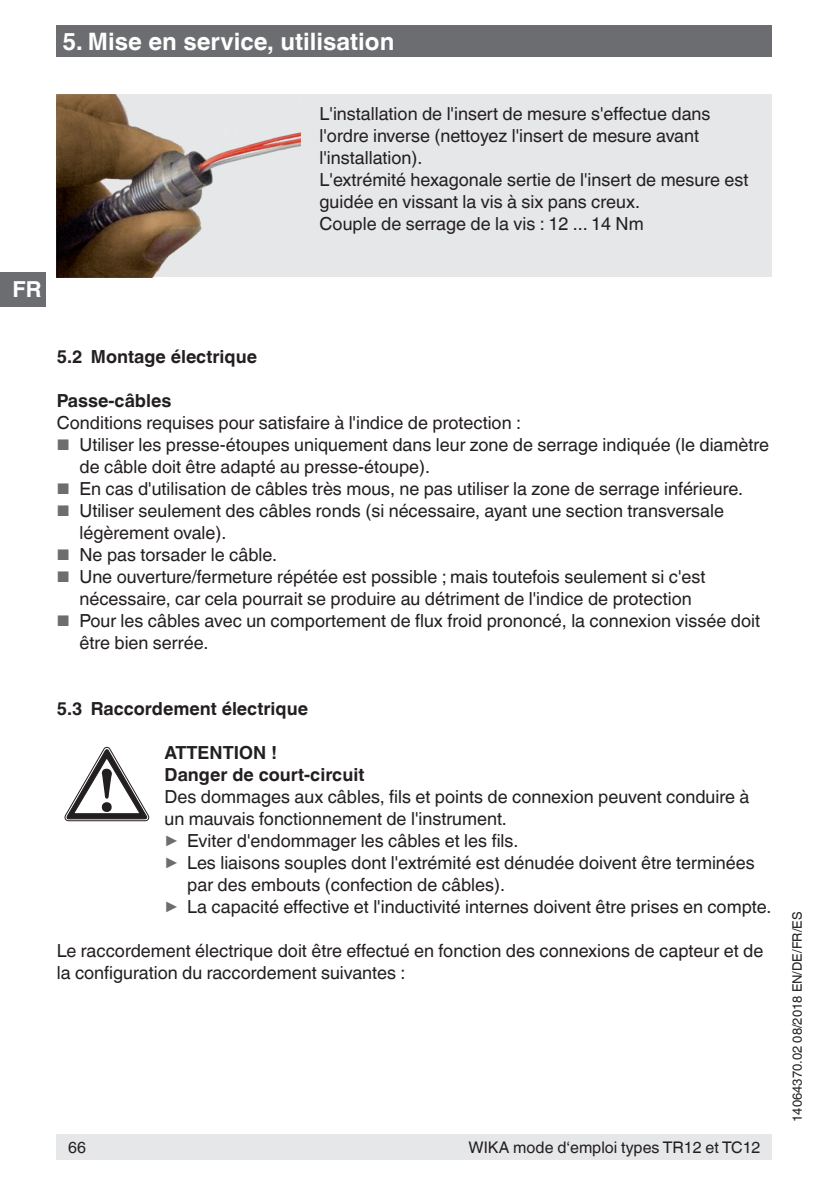
<style>
.page{position:relative;width:840px;height:1191px;background:#fff}
.page>*{position:absolute;margin:0;border:0;box-sizing:border-box;transform-origin:0 0}
.t1{font:700 24px "Helvetica World";color:#fff}
.t2{font:700 22px "Helvetica World";color:#fff}
.t3{font:18px/22px "Helvetica World";color:#231f20}
.t4{font:700 18px/22px "Helvetica World";color:#231f20}
.t5{font:16px "Helvetica World";color:#231f20}
.t6{font:13px "Helvetica World";color:#231f20}
.s1{font-size:15.4px;color:#6c6d70}
.s2{font-size:17.6px;color:#6c6d70}
</style>
<div class="page">
<div style="left:57px;top:94px;width:714px;height:183px;background:#e6e7e9"></div>
<img style="left:57px;top:95px;width:243px;height:182px">
<div style="left:57px;top:26px;width:714px;height:31px;background:#6c6d70"></div>
<div style="left:0;top:272px;width:45px;height:34px;background:#6c6d70"></div>
<div style="left:57px;top:1134px;width:714px;height:25px;background:#e6e7e9"></div>
<svg style="left:65px;top:747px;width:84px;height:74px"></svg>
<h1 class="t1" style="left:62px;top:27px;width:333px">5. Mise en service, utilisation</h1>
<p class="t2" style="left:12px;top:277px;width:30px">FR</p>
<p class="t3" style="left:319px;top:103px;width:430px">L'installation de l'insert de mesure s'effectue dans l'ordre inverse (nettoyez l'insert de mesure avant l'installation).<br>L'extrémité hexagonale sertie de l'insert de mesure est guidée en vissant la vis à six pans creux.<br>Couple de serrage de la vis : 12 ... 14 Nm</p>
<p class="t4" style="left:57px;top:346px;width:202px">5.2 Montage électrique</p>
<p class="t4" style="left:57px;top:390px;width:116px">Passe-câbles</p>
<p class="t3" style="left:57px;top:412px;width:465px">Conditions requises pour satisfaire à l'indice de protection :</p>
<p class="t3" style="left:79px;top:434px;width:690px;text-indent:-23px"><span class="s1">■</span> Utiliser les presse-étoupes uniquement dans leur zone de serrage indiquée (le diamètre de câble doit être adapté au presse-étoupe).</p>
<p class="t3" style="left:57px;top:478px;width:687px"><span class="s1">■</span> En cas d'utilisation de câbles très mous, ne pas utiliser la zone de serrage inférieure.</p>
<p class="t3" style="left:79px;top:500px;width:645px;text-indent:-23px"><span class="s1">■</span> Utiliser seulement des câbles ronds (si nécessaire, ayant une section transversale légèrement ovale).</p>
<p class="t3" style="left:57px;top:544px;width:222px"><span class="s1">■</span> Ne pas torsader le câble.</p>
<p class="t3" style="left:57px;top:566px;width:650px;text-align:center"><span class="s1">■</span> Une ouverture/fermeture répétée est possible ; mais toutefois seulement si c'est nécessaire, car cela pourrait se produire au détriment de l'indice de protection</p>
<p class="t3" style="left:79px;top:610px;width:682px;text-indent:-23px"><span class="s1">■</span> Pour les câbles avec un comportement de flux froid prononcé, la connexion vissée doit être bien serrée.</p>
<p class="t4" style="left:57px;top:698px;width:253px">5.3 Raccordement électrique</p>
<p class="t4" style="left:164px;top:742px;width:201px">ATTENTION !<br>Danger de court-circuit</p>
<p class="t3" style="left:164px;top:786px;width:586px">Des dommages aux câbles, fils et points de connexion peuvent conduire à</p>
<p class="t3" style="left:164px;top:808px;width:344px">un mauvais fonctionnement de l'instrument.</p>
<p class="t3" style="left:164px;top:830px;width:355px"><span class="s2">▶</span> Eviter d'endommager les câbles et les fils.</p>
<p class="t3" style="left:164px;top:852px;width:591px"><span class="s2">▶</span> Les liaisons souples dont l'extrémité est dénudée doivent être terminées</p>
<p class="t3" style="left:187px;top:874px;width:319px">par des embouts (confection de câbles).</p>
<p class="t3" style="left:164px;top:896px;width:608px"><span class="s2">▶</span> La capacité effective et l'inductivité internes doivent être prises en compte.</p>
<p class="t3" style="left:57px;top:940px;width:707px">Le raccordement électrique doit être effectué en fonction des connexions de capteur et de la configuration du raccordement suivantes :</p>
<p class="t5" style="left:68px;top:1137px;width:19px">66</p>
<p class="t5" style="left:468px;top:1137px;width:293px">WIKA mode d‘emploi types TR12 et TC12</p>
<p class="t6" style="left:789px;top:1121px;width:211px;rotate:-90deg">14064370.02 08/2018 EN/DE/FR/ES</p>
</div>
